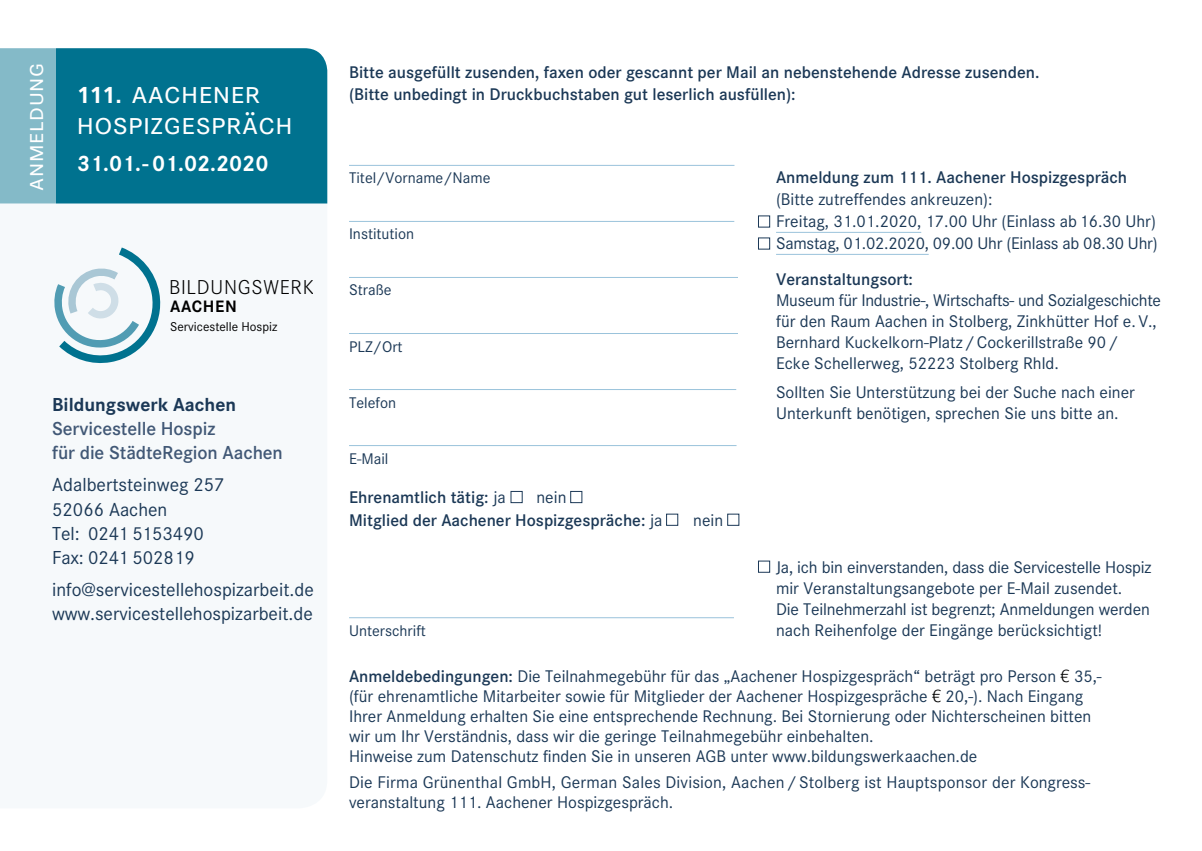
<style>
.page{position:relative;width:1202px;height:851px;background:#fff}
.page>*{position:absolute;margin:0;border:0;box-sizing:border-box;transform-origin:0 0}
.t1{font:32px/30.8px "Corporate SSC";letter-spacing:.01em;color:#fff}
.t2{font:26px "Corporate SSC";letter-spacing:.025em;color:#fff}
.t3{font:700 23px "Corporate S";color:#fff}
.t4{font:300 20.8px "Corporate S";letter-spacing:.035em;color:#000}
.t5{font:19.6px/24px "Corporate S";color:#1b3856}
.t6{font:600 19.6px/24px "Corporate S";letter-spacing:-.005em;color:#415876}
.t7{font:700 19.6px "Corporate S";color:#1b3856}
.t8{font:17.6px/21px "Corporate S";color:#1b3856}
.t9{font:600 17.6px/22px "Corporate S";color:#1b3856}
.t10{font:700 17.2px "Corporate S";letter-spacing:.04em;color:#000}
.t11{font:16px "Corporate S";color:#1b3856}
.t12{font:13.2px "Corporate S";color:#000}
.s1{font-family:"Frutiger";font-weight:700;font-size:23px}
.s2{font-weight:400}
.s3{font-weight:600}
.s4{font-family:"Linotype Euro Font Rto S";font-size:18.4px;color:#000}
</style>
<div class="page">
<hr style="left:349px;top:165px;width:385px;height:1px;background:#9ac3db">
<hr style="left:349px;top:221px;width:385px;height:1px;background:#9ac3db">
<hr style="left:349px;top:277px;width:391px;height:1px;background:#9ac3db">
<hr style="left:349px;top:333px;width:390px;height:1px;background:#9ac3db">
<hr style="left:349px;top:389px;width:387px;height:1px;background:#9ac3db">
<hr style="left:349px;top:445px;width:387px;height:1px;background:#9ac3db">
<hr style="left:349px;top:617px;width:385px;height:1px;background:#9ac3db">
<div style="left:758px;top:560px;width:12px;height:12px;background:#fff;border:1px solid #1b3856"></div>
<div style="left:758px;top:215px;width:12px;height:12px;background:#fff;border:1px solid #1b3856"></div>
<div style="left:758px;top:237px;width:12px;height:12px;background:#fff;border:1px solid #1b3856"></div>
<hr style="left:776px;top:232px;width:145px;height:1px;background:#9ac3db">
<hr style="left:776px;top:254px;width:153px;height:1px;background:#9ac3db">
<div style="left:511px;top:491px;width:11px;height:12px;background:#fff;border:1px solid #1b3856"></div>
<div style="left:570px;top:491px;width:12px;height:12px;background:#fff;border:1px solid #1b3856"></div>
<div style="left:666px;top:513px;width:12px;height:12px;background:#fff;border:1px solid #1b3856"></div>
<div style="left:727px;top:513px;width:12px;height:12px;background:#fff;border:1px solid #1b3856"></div>
<div style="left:56px;top:48px;width:271px;height:155px;background:#00728f"></div>
<div style="left:0;top:48px;width:56px;height:155px;background:#84bac8"></div>
<svg style="left:54px;top:247px;width:107px;height:117px"></svg>
<div style="left:738px;top:150px;width:10px;height:326px;background:#fff"></div>
<h2 class="t2" style="left:20px;top:191px;width:129px;rotate:-90deg">anmeldung</h2>
<h1 class="t1" style="left:77px;top:77px;width:217px"><span class="s1">111.</span> aachener hospizgespräch</h1>
<h3 class="t3" style="left:77px;top:150px;width:193px">31.01.- 01.02.2020</h3>
<p class="t4" style="left:169px;top:275px;width:147px">BILDUNGSWERK</p>
<p class="t10" style="left:170px;top:296px;width:68px">AACHEN</p>
<p class="t12" style="left:170px;top:319px;width:109px">Servicestelle Hospiz</p>
<p class="t7" style="left:52px;top:393px;width:185px">Bildungswerk Aachen</p>
<p class="t6" style="left:52px;top:417px;width:232px">Servicestelle Hospiz<br>für die StädteRegion Aachen</p>
<p class="t5" style="left:52px;top:473px;width:174px">Adalbertsteinweg 257<br>52066 Aachen<br>Tel: 0241 5153490<br>Fax: 0241 502819</p>
<p class="t5" style="left:52px;top:577px;width:263px">info@servicestellehospizarbeit.de www.servicestellehospizarbeit.de</p>
<p class="t9" style="left:349px;top:61px;width:692px">Bitte ausgefüllt zusenden, faxen oder gescannt per Mail an nebenstehende Adresse zusenden. (Bitte unbedingt in Druckbuchstaben gut leserlich ausfüllen):</p>
<p class="t11" style="left:349px;top:169px;width:143px">Titel/Vorname/Name</p>
<p class="t11" style="left:349px;top:225px;width:67px">Institution</p>
<p class="t11" style="left:349px;top:281px;width:44px">Straße</p>
<p class="t11" style="left:349px;top:337px;width:55px">PLZ/Ort</p>
<p class="t11" style="left:349px;top:393px;width:49px">Telefon</p>
<p class="t11" style="left:349px;top:449px;width:41px">E-Mail</p>
<p class="t9" style="left:349px;top:486px;width:158px">Ehrenamtlich tätig: <span class="s2">ja</span></p>
<p class="t9" style="left:349px;top:486px;width:315px;line-height:22.6px;text-indent:187px"><span class="s2">nein<br></span>Mitglied der Aachener Hospizgespräche: <span class="s2">ja</span></p>
<p class="t8" style="left:693px;top:509px;width:32px">nein</p>
<p class="t9" style="left:776px;top:167px;width:353px">Anmeldung zum 111. Aachener Hospizgespräch</p>
<p class="t8" style="left:776px;top:188px;width:383px;line-height:22px">(Bitte zutreffendes ankreuzen):<br>Freitag, 31.01.2020, 17.00 Uhr (Einlass ab 16.30 Uhr)<br>Samstag, 01.02.2020, 09.00 Uhr (Einlass ab 08.30 Uhr)</p>
<p class="t9" style="left:776px;top:269px;width:138px">Veranstaltungsort:</p>
<p class="t8" style="left:776px;top:290px;width:387px">Museum für Industrie-, Wirtschafts- und Sozialgeschichte für den Raum Aachen in Stolberg, Zinkhütter Hof e. V., Bernhard Kuckelkorn-Platz/Cockerillstraße 90/<br>Ecke Schellerweg, 52223 Stolberg Rhld.</p>
<p class="t8" style="left:776px;top:382px;width:360px">Sollten Sie Unterstützung bei der Suche nach einer<br>Unterkunft benötigen, sprechen Sie uns bitte an.</p>
<p class="t8" style="left:776px;top:556px;width:377px">Ja, ich bin einverstanden, dass die Servicestelle Hospiz mir Veranstaltungsangebote per E-Mail zusendet.<br>Die Teilnehmerzahl ist begrenzt; Anmeldungen werden nach Reihenfolge der Eingänge berücksichtigt!</p>
<p class="t11" style="left:349px;top:621px;width:78px">Unterschrift</p>
<p class="t8" style="left:349px;top:666px;width:754px;line-height:20px"><span class="s3">Anmeldebedingungen:</span> Die Teilnahmegebühr für das „Aachener Hospizgespräch“ beträgt pro Person <span class="s4">D</span> 35,- (für ehrenamtliche Mitarbeiter sowie für Mitglieder der Aachener Hospizgespräche <span class="s4">D</span> 20,-). Nach Eingang Ihrer Anmeldung erhalten Sie eine entsprechende Rechnung. Bei Stornierung oder Nichterscheinen bitten wir um Ihr Verständnis, dass wir die geringe Teilnahmegebühr einbehalten.<br>Hinweise zum Datenschutz finden Sie in unseren AGB unter www.bildungswerkaachen.de</p>
<p class="t8" style="left:349px;top:772px;width:743px;line-height:20px">Die Firma Grünenthal GmbH, German Sales Division, Aachen / Stolberg ist Hauptsponsor der Kongress&shy;veranstaltung 111. Aachener Hospizgespräch.</p>
</div>
